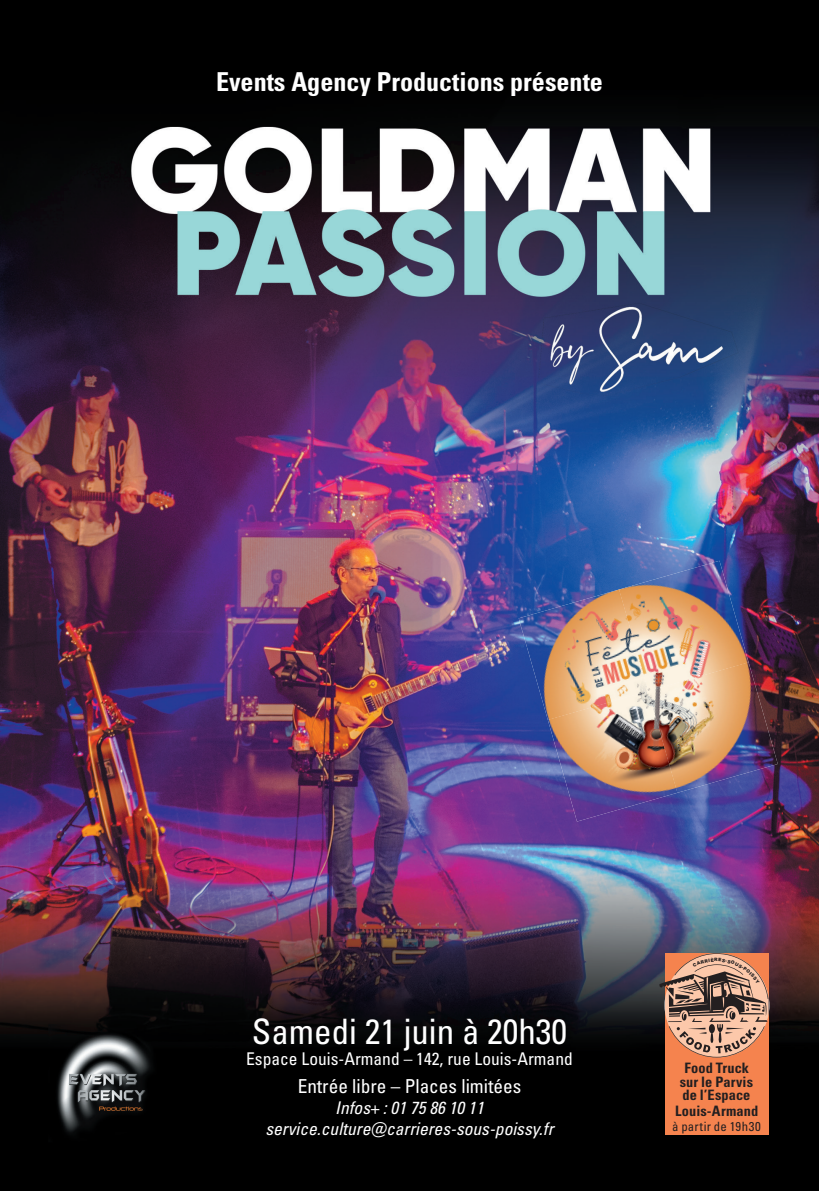
<style>
.page{position:relative;width:819px;height:1191px;background:#fff}
.page>*{position:absolute;margin:0;border:0;box-sizing:border-box;transform-origin:0 0}
.t1{font:condensed 35px "Univers LT Pro";color:#fff}
.t2{font:700 condensed 26.07px "Univers LT Pro";color:#fff}
.t3{font:condensed 19.25px "Univers LT Pro";color:#fff}
.t4{font:italic condensed 17.5px/21px "Univers LT Pro";color:#fff;text-align:center}
.t5{font:condensed 17.5px "Univers LT Pro";color:#fff}
.t6{font:700 condensed 14.35px/13.7px "Univers LT Pro";letter-spacing:.005em;color:#231f20;text-align:center}
.t7{font:condensed 12.78px "Univers LT Pro";letter-spacing:.03em;color:#231f20}
.t8{font:900 4.55px "Arial";color:#231f20}
</style>
<div class="page">
<img style="left:0;top:0;width:819px;height:1191px">
<img style="left:518px;top:589px;width:101px;height:131px">
<img style="left:619px;top:561px;width:129px;height:130px">
<img style="left:547px;top:691px;width:130px;height:130px">
<img style="left:648px;top:662px;width:129px;height:131px">
<div style="left:665px;top:953px;width:103px;height:182px;background:#f5834e"></div>
<svg style="left:659px;top:953px;width:109px;height:104px"></svg>
<h2 class="t2" style="left:216px;top:66px;width:388px">Events Agency Productions présente</h2>
<h1 class="t1" style="left:252px;top:1009px;width:316px">Samedi 21 juin à 20h30</h1>
<p class="t5" style="left:246px;top:1047px;width:328px">Espace Louis-Armand – 142, rue Louis-Armand</p>
<p class="t3" style="left:298px;top:1074px;width:225px">Entrée libre – Places limitées</p>
<p class="t4" style="left:265px;top:1096px;width:289px">Infos+ : 01 75 86 10 11 service.culture@carrieres-sous-poissy.fr</p>
<p class="t8" style="left:714px;top:956px;width:5px">R</p>
<p class="t6" style="left:679px;top:1060px;width:75px">Food Truck sur le Parvis de l’Espace</p>
<p class="t6" style="left:675px;top:1103px;width:85px">Louis-Armand</p>
<p class="t7" style="left:672px;top:1118px;width:90px">à partir de 19h30</p>
</div>
